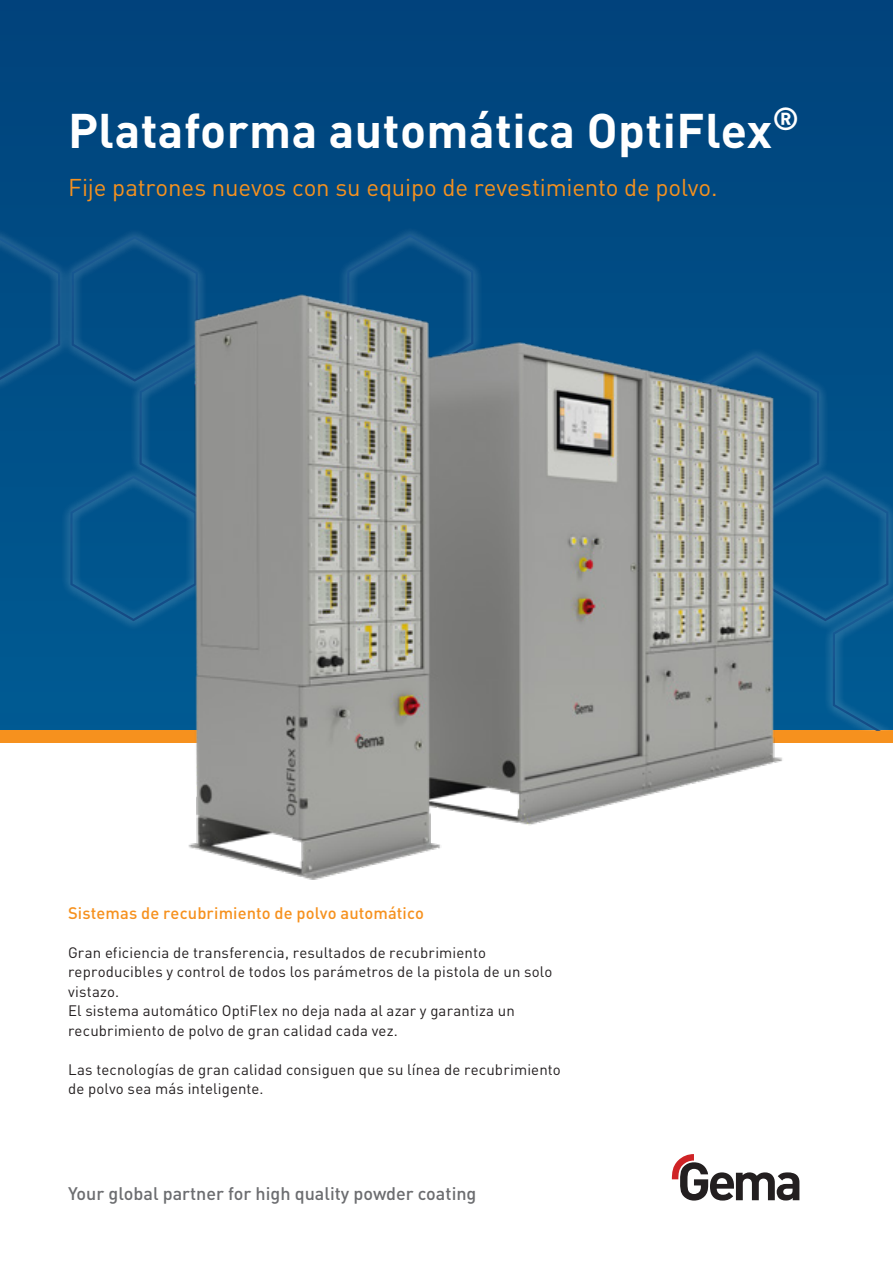
<style>
.page{position:relative;width:893px;height:1263px;background:#fff}
.page>*{position:absolute;margin:0;border:0;box-sizing:border-box;transform-origin:0 0}
.t1{font:700 48px "DIN Pro";letter-spacing:.01em;color:#fff}
.t2{font:24px "DIN Pro";letter-spacing:-.005em;color:#f6911e}
.t3{font:500 18px "DIN Pro";color:#6c6d70}
.t4{font:500 16.5px "DIN Pro";letter-spacing:.005em;color:#f6911e}
.t5{font:15px/19.5px "DIN Pro";letter-spacing:.01em;color:#231f20}
</style>
<div class="page">
<div style="left:0;top:0;width:893px;height:737px;background:#00467f"></div>
<div style="left:0;top:730px;width:893px;height:13px;background:#f6911e"></div>
<svg style="left:672px;top:1154px;width:127px;height:46px"></svg>
<div style="left:0;top:226px;width:893px;height:504px;background:#00538b"></div>
<svg style="left:0;top:236px;width:60px;height:146px"></svg>
<svg style="left:70px;top:235px;width:823px;height:495px"></svg>
<img style="left:163px;top:261px;width:634px;height:619px">
<h1 class="t1" style="left:68px;top:90px;width:733px">Plataforma automática OptiFlex<sup>®</sup></h1>
<h2 class="t2" style="left:68px;top:169px;width:651px">Fije patrones nuevos con su equipo de revestimiento de polvo.</h2>
<p class="t4" style="left:68px;top:899px;width:357px">Sistemas de recubrimiento de polvo automático</p>
<p class="t5" style="left:68px;top:941px;width:486px">Gran eficiencia de transferencia, resultados de recubrimiento reproducibles y control de todos los parámetros de la pistola de un solo vistazo.<br>El sistema automático OptiFlex no deja nada al azar y garantiza un recubrimiento de polvo de gran calidad cada vez.</p>
<p class="t5" style="left:68px;top:1058px;width:494px">Las tecnologías de gran calidad consiguen que su línea de recubrimiento de polvo sea más inteligente.</p>
<p class="t3" style="left:68px;top:1179px;width:410px">Your global partner for high quality powder coating</p>
</div>
